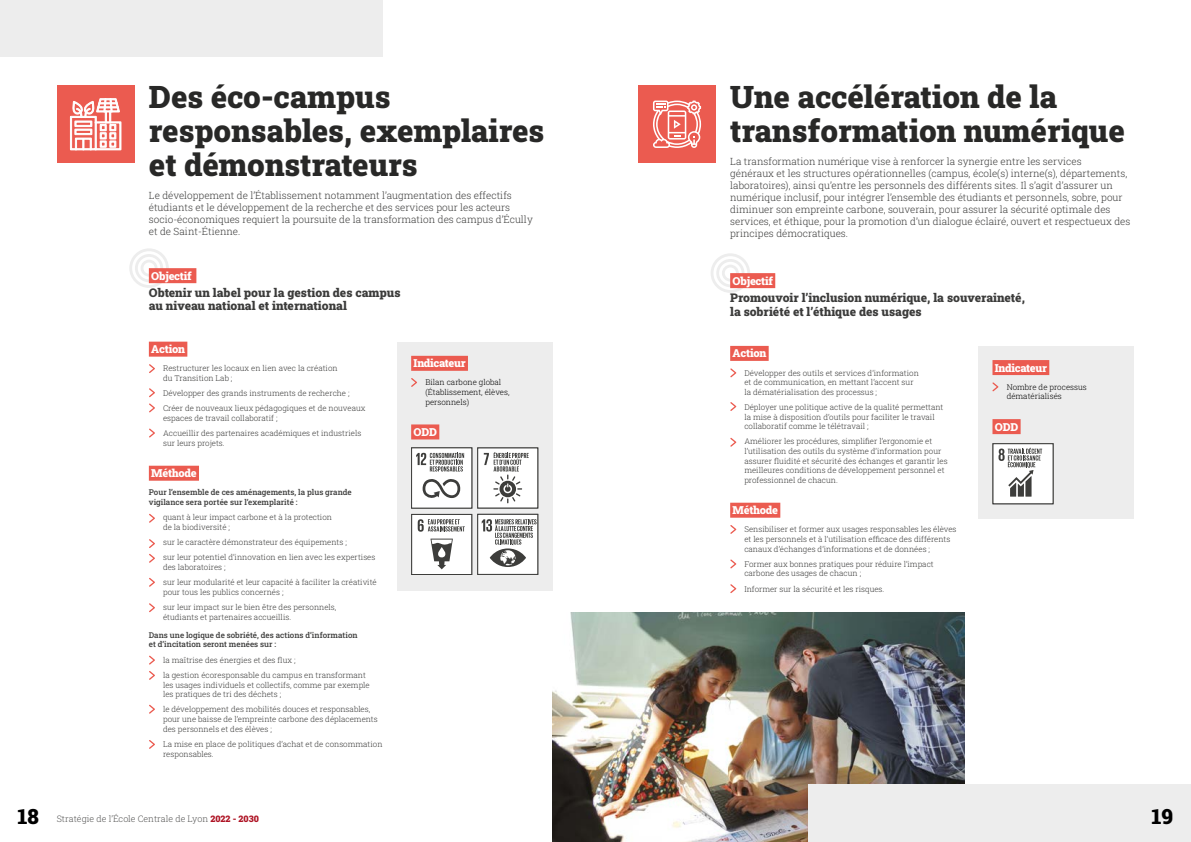
<style>
.page{position:relative;width:1191px;height:842px;background:#fff}
.page>*{position:absolute;margin:0;border:0;box-sizing:border-box;transform-origin:0 0}
.t1{font:900 31px/34px "Roboto Slab";color:#282827}
.t2{font:900 21px "Roboto Slab";color:#000}
.t3{font:900 12px/14.4px "Roboto Slab";color:#3c3c3b}
.t4{font:900 11px "Roboto Slab";letter-spacing:-.02em;color:#fff}
.t5{font:300 10px/12px "Roboto Slab";color:#3c3c3b}
.t6{font:300 9px "Roboto Slab";color:#575756}
.t7{font:300 8px/9.6px "Roboto Slab";color:#3c3c3b}
.t8{font:500 8px/9.6px "Roboto Slab";color:#3c3c3b}
.t9{font:300 8px/9.6px "Roboto Slab";color:#000}
.s1{font-weight:900;color:#ae1324}
</style>
<div class="page">
<div style="left:0;top:0;width:383px;height:57px;background:#ededed"></div>
<svg style="left:711px;top:253px;width:39px;height:40px"></svg>
<div style="left:978px;top:346px;width:155px;height:172px;background:#ededed"></div>
<div style="left:992px;top:360px;width:57px;height:15px;background:#eb5b50"></div>
<div style="left:992px;top:419px;width:28px;height:15px;background:#eb5b50"></div>
<div style="left:730px;top:273px;width:45px;height:15px;background:#eb5b50"></div>
<div style="left:638px;top:85px;width:78px;height:78px;background:#eb5b50"></div>
<div style="left:730px;top:346px;width:38px;height:15px;background:#eb5b50"></div>
<div style="left:730px;top:503px;width:50px;height:15px;background:#eb5b50"></div>
<svg style="left:730px;top:368px;width:6px;height:9px"></svg>
<svg style="left:730px;top:402px;width:6px;height:9px"></svg>
<svg style="left:730px;top:438px;width:6px;height:9px"></svg>
<svg style="left:730px;top:525px;width:6px;height:9px"></svg>
<svg style="left:730px;top:559px;width:6px;height:9px"></svg>
<svg style="left:730px;top:584px;width:6px;height:9px"></svg>
<img style="left:552px;top:612px;width:412px;height:230px">
<svg style="left:129px;top:248px;width:40px;height:40px"></svg>
<div style="left:397px;top:342px;width:155px;height:248px;background:#ededed"></div>
<div style="left:411px;top:356px;width:57px;height:15px;background:#eb5b50"></div>
<div style="left:411px;top:424px;width:28px;height:15px;background:#eb5b50"></div>
<div style="left:149px;top:268px;width:47px;height:15px;background:#eb5b50"></div>
<div style="left:57px;top:85px;width:78px;height:78px;background:#eb5b50"></div>
<div style="left:149px;top:342px;width:38px;height:15px;background:#eb5b50"></div>
<div style="left:149px;top:466px;width:50px;height:15px;background:#eb5b50"></div>
<svg style="left:149px;top:364px;width:6px;height:9px"></svg>
<svg style="left:149px;top:388px;width:6px;height:9px"></svg>
<svg style="left:149px;top:403px;width:6px;height:9px"></svg>
<svg style="left:149px;top:428px;width:6px;height:9px"></svg>
<svg style="left:149px;top:514px;width:6px;height:9px"></svg>
<svg style="left:149px;top:539px;width:6px;height:9px"></svg>
<svg style="left:149px;top:554px;width:6px;height:9px"></svg>
<svg style="left:149px;top:578px;width:6px;height:9px"></svg>
<svg style="left:149px;top:603px;width:6px;height:9px"></svg>
<svg style="left:149px;top:656px;width:6px;height:8px"></svg>
<svg style="left:149px;top:671px;width:6px;height:9px"></svg>
<svg style="left:149px;top:705px;width:6px;height:9px"></svg>
<svg style="left:70px;top:98px;width:52px;height:53px"></svg>
<svg style="left:149px;top:740px;width:6px;height:9px"></svg>
<svg style="left:653px;top:101px;width:48px;height:47px"></svg>
<svg style="left:411px;top:378px;width:6px;height:9px"></svg>
<svg style="left:992px;top:382px;width:6px;height:9px"></svg>
<div style="left:808px;top:785px;width:383px;height:57px;background:#ededed"></div>
<div style="left:411px;top:447px;width:61px;height:61px;background:#fff;border:1px solid #3d3d3b"></div>
<svg style="left:422px;top:479px;width:38px;height:19px"></svg>
<svg style="left:416px;top:453px;width:48px;height:18px"></svg>
<div style="left:477px;top:447px;width:61px;height:61px;background:#fff;border:1px solid #3d3d3b"></div>
<svg style="left:484px;top:452px;width:45px;height:51px"></svg>
<div style="left:411px;top:514px;width:61px;height:61px;background:#fff;border:1px solid #3d3d3b"></div>
<svg style="left:430px;top:539px;width:23px;height:30px"></svg>
<svg style="left:418px;top:519px;width:47px;height:13px"></svg>
<div style="left:477px;top:514px;width:61px;height:61px;background:#fff;border:1px solid #3d3d3b"></div>
<svg style="left:482px;top:519px;width:54px;height:48px"></svg>
<div style="left:992px;top:443px;width:61px;height:61px;background:#fff;border:1px solid #3d3d3b"></div>
<svg style="left:998px;top:448px;width:44px;height:49px"></svg>
<h1 class="t1" style="left:149px;top:79px;width:397px">Des éco-campus responsables, exemplaires et démonstrateurs</h1>
<p class="t5" style="left:149px;top:189px;width:385px">Le développement de l’Établissement notamment l’augmentation des effectifs étudiants et le développement de la recherche et des services pour les acteurs socio-économiques requiert la poursuite de la transformation des campus d’Écully et de Saint-Étienne.</p>
<h3 class="t4" style="left:151px;top:268px;width:42px">Objectif</h3>
<h3 class="t3" style="left:149px;top:285px;width:253px;line-height:13px">Obtenir un label pour la gestion des campus au niveau national et international</h3>
<h3 class="t4" style="left:151px;top:342px;width:35px">Action</h3>
<p class="t7" style="left:163px;top:363px;width:176px">Restructurer les locaux en lien avec la création du Transition Lab ;</p>
<p class="t7" style="left:163px;top:385px;width:204px;line-height:15.3px">Développer des grands instruments de recherche ;<br>Créer de nouveaux lieux pédagogiques et de nouveaux</p>
<p class="t7" style="left:163px;top:410px;width:200px;line-height:15.3px">espaces de travail collaboratif ;<br>Accueillir des partenaires académiques et industriels</p>
<p class="t7" style="left:163px;top:438px;width:63px">sur leurs projets.</p>
<h3 class="t4" style="left:151px;top:466px;width:47px">Méthode</h3>
<p class="t8" style="left:149px;top:487px;width:204px">Pour l’ensemble de ces aménagements, la plus grande vigilance sera portée sur l’exemplarité :</p>
<p class="t7" style="left:163px;top:512px;width:170px">quant à leur impact carbone et à la protection de la biodiversité ;</p>
<p class="t7" style="left:163px;top:534px;width:214px;line-height:15.3px">sur le caractère démonstrateur des équipements ;<br>sur leur potentiel d’innovation en lien avec les expertises</p>
<p class="t7" style="left:163px;top:559px;width:215px;line-height:15.3px">des laboratoires ;<br>sur leur modularité et leur capacité à faciliter la créativité</p>
<p class="t7" style="left:163px;top:584px;width:175px;line-height:15.3px">pour tous les publics concernés ;<br>sur leur impact sur le bien être des personnels,</p>
<p class="t7" style="left:163px;top:612px;width:130px">étudiants et partenaires accueillis.</p>
<p class="t8" style="left:149px;top:630px;width:210px">Dans une logique de sobriété, des actions d’information et d’incitation seront menées sur :</p>
<p class="t7" style="left:163px;top:652px;width:204px;line-height:15.3px">la maîtrise des énergies et des flux ;<br>la gestion écoresponsable du campus en transformant</p>
<p class="t7" style="left:163px;top:680px;width:208px">les usages individuels et collectifs, comme par exemple les pratiques de tri des déchets ;</p>
<p class="t7" style="left:163px;top:704px;width:216px">le développement des mobilités douces et responsables, pour une baisse de l’empreinte carbone des déplacements des personnels et des élèves ;</p>
<p class="t7" style="left:163px;top:739px;width:221px">La mise en place de politiques d’achat et de consommation responsables.</p>
<h3 class="t4" style="left:413px;top:356px;width:54px">Indicateur</h3>
<p class="t9" style="left:425px;top:377px;width:86px">Bilan carbone global (Établissement, élèves, personnels)</p>
<h3 class="t4" style="left:413px;top:424px;width:25px">ODD</h3>
<h2 class="t2" style="left:18px;top:802px;width:22px">18</h2>
<p class="t6" style="left:57px;top:812px;width:204px">Stratégie de l’École Centrale de Lyon <span class="s1">2022 - 2030</span></p>
<h1 class="t1" style="left:730px;top:79px;width:396px">Une accélération de la transformation numérique</h1>
<p class="t5" style="left:730px;top:155px;width:402px">La transformation numérique vise à renforcer la synergie entre les services<br>généraux et les structures opérationnelles (campus, école(s) interne(s), départements, laboratoires), ainsi qu’entre les personnels des différents sites. Il s’agit d’assurer un numérique inclusif, pour intégrer l’ensemble des étudiants et personnels, sobre, pour diminuer son empreinte carbone, souverain, pour assurer la sécurité optimale des services, et éthique, pour la promotion d’un dialogue éclairé, ouvert et respectueux des principes démocratiques.</p>
<h3 class="t4" style="left:732px;top:273px;width:42px">Objectif</h3>
<h3 class="t3" style="left:730px;top:290px;width:296px">Promouvoir l’inclusion numérique, la souveraineté, la sobriété et l’éthique des usages</h3>
<h3 class="t4" style="left:732px;top:346px;width:35px">Action</h3>
<p class="t7" style="left:744px;top:368px;width:176px">Développer des outils et services d’information et de communication, en mettant l’accent sur la dématérialisation des processus ;</p>
<p class="t7" style="left:744px;top:402px;width:200px">Déployer une politique active de la qualité permettant la mise à disposition d’outils pour faciliter le travail collaboratif comme le télétravail ;</p>
<p class="t7" style="left:744px;top:436px;width:205px">Améliorer les procédures, simplifier l’ergonomie et l’utilisation des outils du système d’information pour assurer fluidité et sécurité des échanges et garantir les meilleures conditions de développement personnel et professionnel de chacun.</p>
<h3 class="t4" style="left:732px;top:503px;width:47px">Méthode</h3>
<p class="t7" style="left:744px;top:524px;width:214px">Sensibiliser et former aux usages responsables les élèves et les personnels et à l’utilisation efficace des différents canaux d’échanges d’informations et de données ;</p>
<p class="t7" style="left:744px;top:559px;width:191px">Former aux bonnes pratiques pour réduire l’impact carbone des usages de chacun ;</p>
<p class="t7" style="left:744px;top:584px;width:142px">Informer sur la sécurité et les risques.</p>
<h3 class="t4" style="left:995px;top:360px;width:54px">Indicateur</h3>
<p class="t9" style="left:1006px;top:382px;width:82px">Nombre de processus dématérialisés</p>
<h3 class="t4" style="left:995px;top:419px;width:25px">ODD</h3>
<h2 class="t2" style="left:1152px;top:802px;width:23px">19</h2>
</div>
